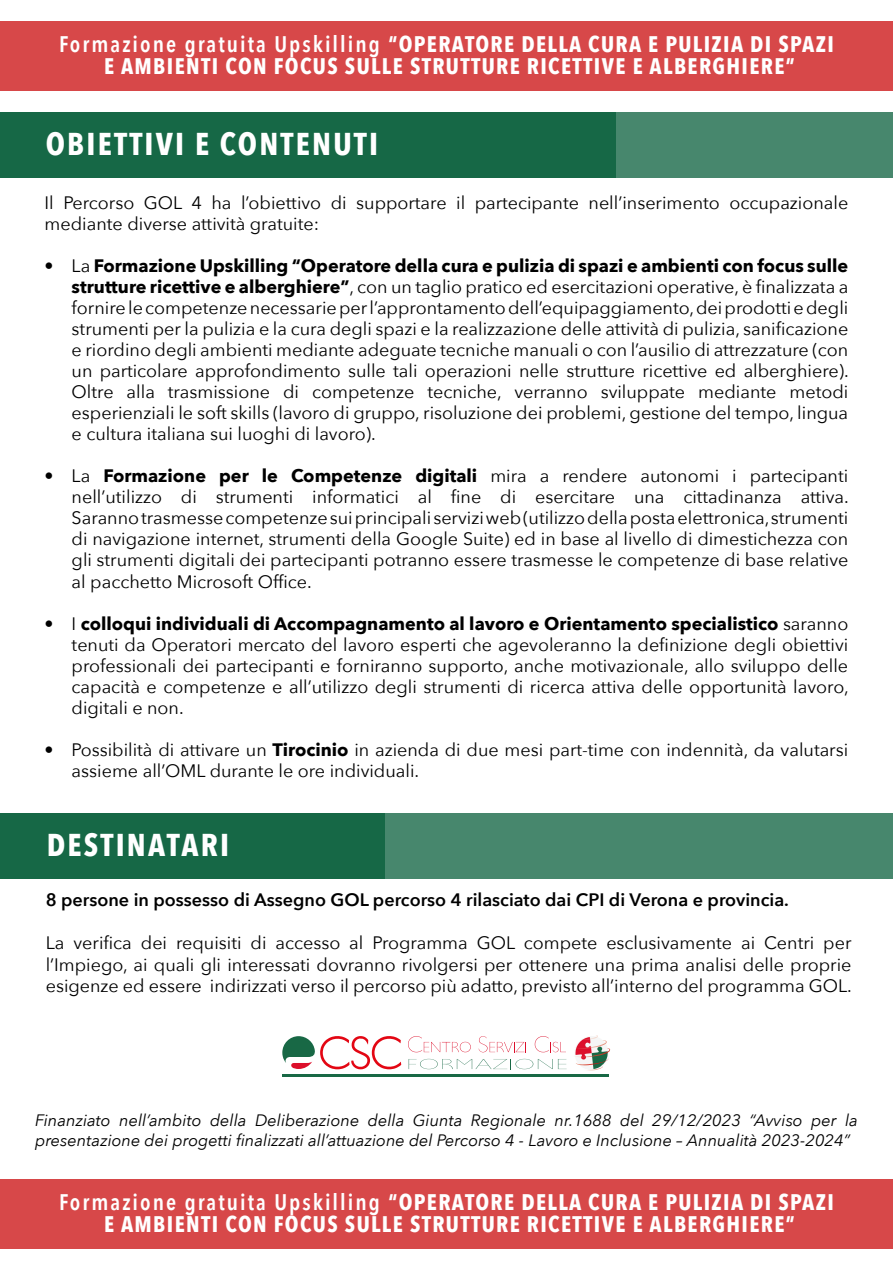
<style>
.page{position:relative;width:893px;height:1263px;background:#fff}
.page>*{position:absolute;margin:0;border:0;box-sizing:border-box;transform-origin:0 0}
.t1{font:700 31.5px "Avenir Next Condensed";letter-spacing:.07em;color:#fff}
.t2{font:700 22.5px/22.5px "Avenir Next Condensed";letter-spacing:.06em;color:#fff;text-align:center}
.t3{font:18px/21px "Avenir Next";color:#000;text-align:justify}
.t4{font:600 18px "Avenir Next";color:#000}
.t5{font:italic 16.5px/19.8px "Avenir Next";color:#000}
.s1{font-weight:600}
.s2{font-weight:700}
</style>
<div class="page">
<div style="left:0;top:113px;width:615px;height:65px;background:#166846"></div>
<div style="left:0;top:813px;width:385px;height:66px;background:#166846"></div>
<div style="left:0;top:21px;width:893px;height:69px;background:#d74849"></div>
<div style="left:615px;top:113px;width:278px;height:65px;background:#47876d"></div>
<div style="left:383px;top:813px;width:510px;height:66px;background:#47876d"></div>
<svg style="left:282px;top:1036px;width:119px;height:33px"></svg>
<svg style="left:408px;top:1035px;width:202px;height:36px"></svg>
<hr style="left:282px;top:1074px;width:327px;height:2px;background:#186845">
<div style="left:0;top:1179px;width:893px;height:69px;background:#d74849"></div>
<p class="t2" style="left:59px;top:32px;width:776px"><span class="s1">Formazione gratuita Upskilling</span> “OPERATORE DELLA CURA E PULIZIA DI SPAZI<br>E AMBIENTI CON FOCUS SULLE STRUTTURE RICETTIVE E ALBERGHIERE”</p>
<h1 class="t1" style="left:46px;top:125px;width:334px">OBIETTIVI E CONTENUTI</h1>
<p class="t3" style="left:45px;top:192px;width:805px">Il Percorso GOL 4 ha l’obiettivo di supportare il partecipante nell’inserimento occupazionale mediante diverse attività gratuite:</p>
<p class="t3" style="left:72px;top:255px;width:779px;text-indent:-27px">• La <span class="s2">Formazione Upskilling “Operatore della cura e pulizia di spazi e ambienti con focus sulle strutture ricettive e alberghiere”</span>, con un taglio pratico ed esercitazioni operative, è finalizzata a fornire le competenze necessarie per l’approntamento dell’equipaggiamento, dei prodotti e degli strumenti per la pulizia e la cura degli spazi e la realizzazione delle attività di pulizia, sanificazione e riordino degli ambienti mediante adeguate tecniche manuali o con l’ausilio di attrezzature (con un particolare approfondimento sulle tali operazioni nelle strutture ricettive ed alberghiere).<br>Oltre alla trasmissione di competenze tecniche, verranno sviluppate mediante metodi esperienziali le soft skills (lavoro di gruppo, risoluzione dei problemi, gestione del tempo, lingua e cultura italiana sui luoghi di lavoro).</p>
<p class="t3" style="left:72px;top:465px;width:779px;text-indent:-27px">• La <span class="s2">Formazione per le Competenze digitali</span> mira a rendere autonomi i partecipanti nell’utilizzo di strumenti informatici al fine di esercitare una cittadinanza attiva.<br>Saranno trasmesse competenze sui principali servizi web (utilizzo della posta elettronica, strumenti di navigazione internet, strumenti della Google Suite) ed in base al livello di dimestichezza con gli strumenti digitali dei partecipanti potranno essere trasmesse le competenze di base relative al pacchetto Microsoft Office.</p>
<p class="t3" style="left:72px;top:612px;width:779px;text-indent:-27px">• I <span class="s2">colloqui individuali di Accompagnamento al lavoro e Orientamento specialistico</span> saranno tenuti da Operatori mercato del lavoro esperti che agevoleranno la definizione degli obiettivi professionali dei partecipanti e forniranno supporto, anche motivazionale, allo sviluppo delle capacità e competenze e all’utilizzo degli strumenti di ricerca attiva delle opportunità lavoro, digitali e non.</p>
<p class="t3" style="left:72px;top:738px;width:778px;text-indent:-27px">• Possibilità di attivare un <span class="s2">Tirocinio</span> in azienda di due mesi part-time con indennità, da valutarsi assieme all’OML durante le ore individuali.</p>
<h1 class="t1" style="left:47px;top:825px;width:184px">DESTINATARI</h1>
<p class="t4" style="left:46px;top:884px;width:745px">8 persone in possesso di Assegno GOL percorso 4 rilasciato dai CPI di Verona e provincia.</p>
<p class="t3" style="left:46px;top:931px;width:808px;line-height:21.6px">La verifica dei requisiti di accesso al Programma GOL compete esclusivamente ai Centri per l’Impiego, ai quali gli interessati dovranno rivolgersi per ottenere una prima analisi delle proprie esigenze ed essere indirizzati verso il percorso più adatto, previsto all’interno del programma GOL.</p>
<p class="t5" style="left:35px;top:1110px;width:824px">Finanziato nell’ambito della Deliberazione della Giunta Regionale nr.1688 del 29/12/2023 “Avviso per la presentazione dei progetti finalizzati all’attuazione del Percorso 4 - Lavoro e Inclusione – Annualità 2023-2024”</p>
<p class="t2" style="left:59px;top:1190px;width:776px"><span class="s1">Formazione gratuita Upskilling</span> “OPERATORE DELLA CURA E PULIZIA DI SPAZI<br>E AMBIENTI CON FOCUS SULLE STRUTTURE RICETTIVE E ALBERGHIERE”</p>
</div>
